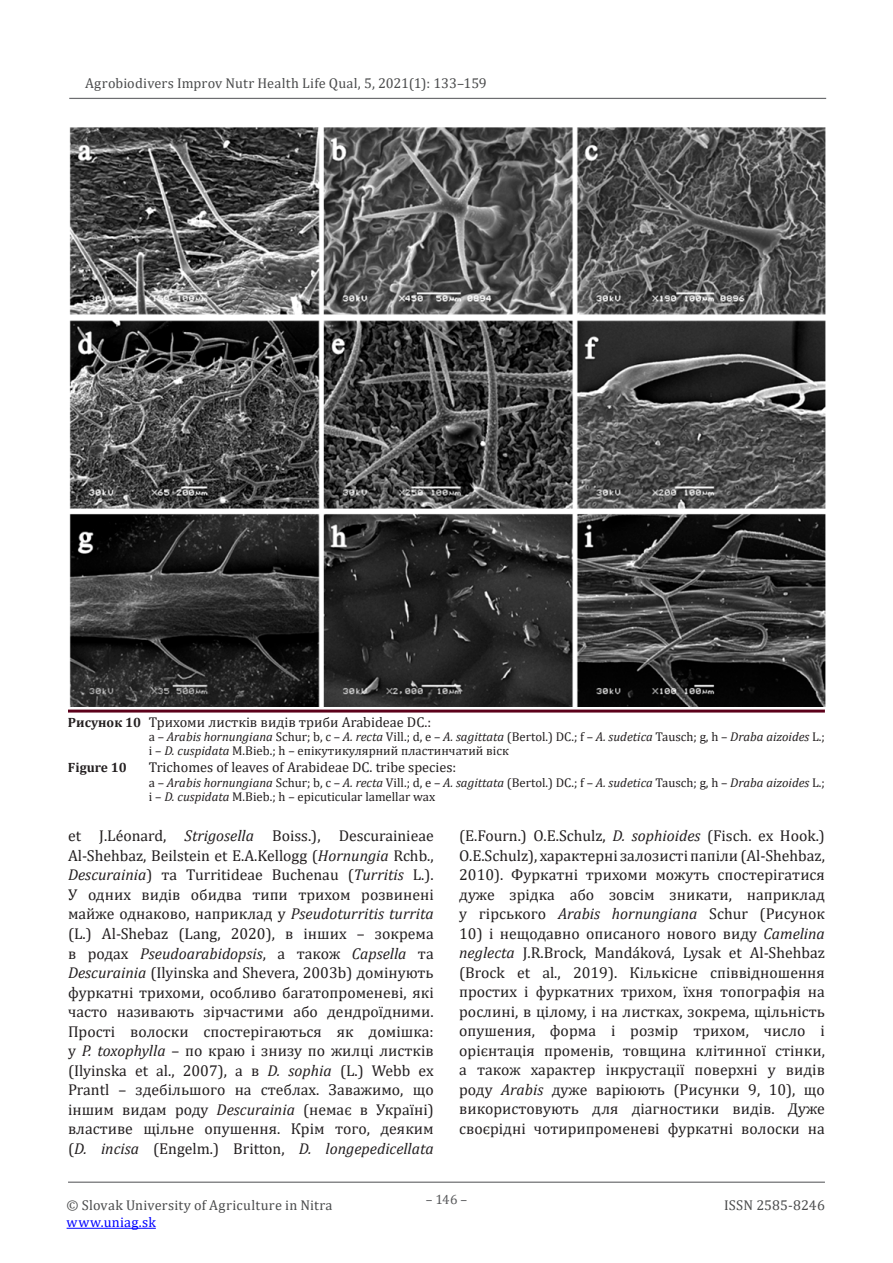
<style>
.page{position:relative;width:893px;height:1263px;background:#fff}
.page>*{position:absolute;margin:0;border:0;box-sizing:border-box;transform-origin:0 0}
.t1{font:15.75px/19.5px "Cambria";color:#231f20;text-align:justify}
.t2{font:14.25px "Cambria";letter-spacing:.01em;color:#4b4c4d}
.t3{font:14.25px "Cambria";color:#231f20}
.t4{font:14.25px "Cambria";letter-spacing:.02em;color:#00f}
.t5{font:700 13.5px "Cambria";color:#231f20}
.t6{font:13.5px "Cambria";color:#57585a}
.t7{font:12.75px/14.2px "Cambria";color:#231f20}
.s1{font-weight:700;font-size:13.5px}
.s2{font-style:italic}
</style>
<div class="page">
<hr style="left:67px;top:1228px;width:89px;height:1px;background:#00f">
<hr style="left:69px;top:98px;width:757px;height:1px;background:#6c6d70">
<hr style="left:68px;top:1181px;width:757px;height:2px;background:#6c6d70">
<img style="left:69px;top:128px;width:756px;height:578px">
<hr style="left:68px;top:709px;width:757px;height:3px;background:#5c001a">
<p class="t2" style="left:85px;top:74px;width:403px">Agrobiodivers Improv Nutr Health Life Qual, 5, 2021(1): 133–159</p>
<p class="t3" style="left:68px;top:713px;width:365px"><span class="s1">Рисунок 10</span> Трихоми листків видів триби Arabideae DC.:</p>
<p class="t7" style="left:149px;top:729px;width:678px">a – <span class="s2">Arabis hornungiana</span> Schur; b, c – <span class="s2">A. recta</span> Vill.; d, e – <span class="s2">A. sagittata</span> (Bertol.) DC.; f – <span class="s2">A. sudetica</span> Tausch; g, h – <span class="s2">Draba aizoides</span> L.; i – <span class="s2">D. cuspidata</span> M.Bieb.; h – епікутикулярний пластинчатий віск</p>
<p class="t5" style="left:68px;top:758px;width:60px">Figure 10</p>
<p class="t3" style="left:149px;top:759px;width:309px">Trichomes of leaves of Arabideae DC. tribe species:</p>
<p class="t7" style="left:149px;top:775px;width:678px">a – <span class="s2">Arabis hornungiana</span> Schur; b, c – <span class="s2">A. recta</span> Vill.; d, e – <span class="s2">A. sagittata</span> (Bertol.) DC.; f – <span class="s2">A. sudetica</span> Tausch; g, h – <span class="s2">Draba aizoides</span> L.; i – <span class="s2">D. cuspidata</span> M.Bieb.; h – epicuticular lamellar wax</p>
<p class="t1" style="left:68px;top:826px;width:367px">et J.Léonard, <span class="s2">Strigosella</span> Boiss.), Descurainieae Al-Shehbaz, Beilstein et E.A.Kellogg (<span class="s2">Hornungia</span> Rchb., <span class="s2">Descurainia</span>) та Turritideae Buchenau (<span class="s2">Turritis</span> L.).<br>У одних видів обидва типи трихом розвинені майже однаково, наприклад у <span class="s2">Pseudoturritis turrita </span>(L.) Al-Shebaz (Lang, 2020), в інших – зокрема в родах <span class="s2">Pseudoarabidopsis</span>, а також <span class="s2">Capsella</span> та <span class="s2">Descurainia</span> (Ilyinska and Shevera, 2003b) домінують фуркатні трихоми, особливо багатопроменеві, які часто називають зірчастими або дендроїдними.<br>Прості волоски спостерігаються як домішка: у <span class="s2">P. toxophylla</span> – по краю і знизу по жилці листків (Ilyinska et al., 2007), а в <span class="s2">D. sophia</span> (L.) Webb ex Prantl – здебільшого на стеблах. Заважимо, що іншим видам роду <span class="s2">Descurainia</span> (немає в Україні) властиве щільне опушення. Крім того, деяким (<span class="s2">D. incisa</span> (Engelm.) Britton, <span class="s2">D. longepedicellata</span></p>
<p class="t1" style="left:459px;top:826px;width:367px">(E.Fourn.) O.E.Schulz, <span class="s2">D. sophioides</span> (Fisch. ex Hook.)<br>O.E.Schulz), характерні залозисті папіли (Al-Shehbaz, 2010). Фуркатні трихоми можуть спостерігатися дуже зрідка або зовсім зникати, наприклад у гірського <span class="s2">Arabis hornungiana</span> Schur (Рисунок</p>
<p class="t1" style="left:459px;top:924px;width:367px">10) і нещодавно описаного нового виду <span class="s2">Camelina neglecta</span> J.R.Brock, Mandáková, Lysak et Al-Shehbaz (Brock et al., 2019). Кількісне співвідношення простих і фуркатних трихом, їхня топографія на рослині, в цілому, і на листках, зокрема, щільність опушения, форма і розмір трихом, число і орієнтація променів, товщина клітинної стінки, а також характер інкрустації поверхні у видів роду <span class="s2">Arabis</span> дуже варіюють (Рисунки 9, 10), що використовують для діагностики видів. Дуже своєрідні чотирипроменеві фуркатні волоски на</p>
<p class="t2" style="left:67px;top:1197px;width:267px">© Slovak University of Agriculture in Nitra</p>
<p class="t4" style="left:67px;top:1214px;width:91px">www.uniag.sk</p>
<p class="t6" style="left:426px;top:1192px;width:43px">– 146 –</p>
<p class="t2" style="left:724px;top:1197px;width:102px">ISSN 2585-8246</p>
</div>
